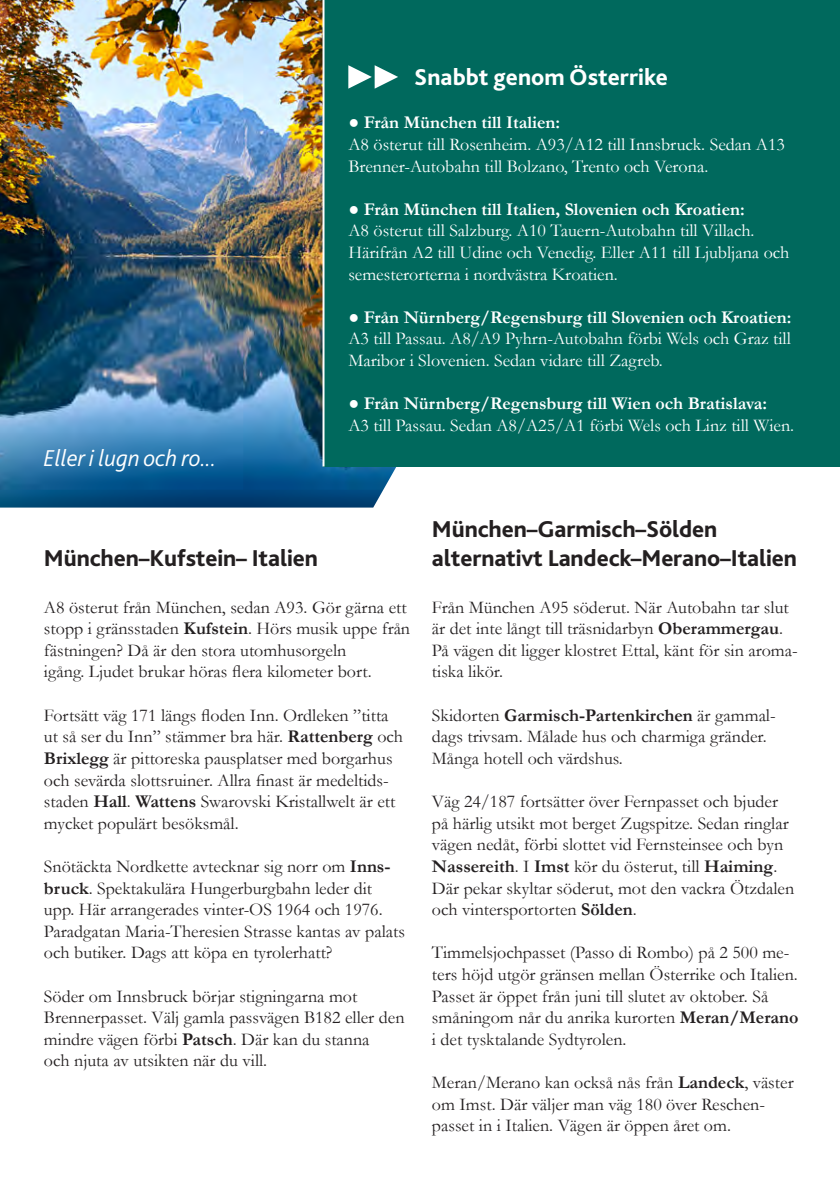
<style>
.page{position:relative;width:840px;height:1191px;background:#fff}
.page>*{position:absolute;margin:0;border:0;box-sizing:border-box;transform-origin:0 0}
.t1{font:800 24px/28.8px "Bliss 2";letter-spacing:-.005em;color:#231f20}
.t2{font:800 24px "Bliss 2";color:#fff}
.t3{font:italic 300 24px "Bliss 2";letter-spacing:-.005em;color:#fff}
.t4{font:18px/21.6px "Garamond";color:#231f20}
.t5{font:18px/21.6px "Garamond";color:#fff}
.t6{font:700 18px "Garamond";color:#fff}
.s1{font-weight:700}
</style>
<div class="page">
<img style="left:0;top:0;width:612px;height:507px">
<div style="left:323px;top:0;width:516px;height:466px;background:#00695d"></div>
<svg style="left:348px;top:65px;width:50px;height:24px"></svg>
<hr style="left:322px;top:0;width:2px;height:466px;background:#fff">
<h1 class="t3" style="left:44px;top:443px;width:174px">Eller i lugn och ro...</h1>
<h1 class="t1" style="left:44px;top:543px;width:275px">München–Kufstein– Italien</h1>
<h1 class="t2" style="left:414px;top:62px;width:255px">Snabbt genom Österrike</h1>
<p class="t6" style="left:348px;top:110px;width:213px">● Från München till Italien:</p>
<p class="t5" style="left:348px;top:133px;width:438px">A8 österut till Rosenheim. A93/A12 till Innsbruck. Sedan A13<br>Brenner-Autobahn till Bolzano, Trento och Verona.</p>
<p class="t6" style="left:348px;top:197px;width:397px">● Från München till Italien, Slovenien och Kroatien:</p>
<p class="t5" style="left:348px;top:219px;width:442px">A8 österut till Salzburg. A10 Tauern-Autobahn till Villach.<br>Härifrån A2 till Udine och Venedig. Eller A11 till Ljubljana och semesterorterna i nordvästra Kroatien.</p>
<p class="t6" style="left:348px;top:305px;width:444px">● Från Nürnberg/Regensburg till Slovenien och Kroatien:</p>
<p class="t5" style="left:348px;top:327px;width:444px">A3 till Passau. A8/A9 Pyhrn-Autobahn förbi Wels och Graz till<br>Maribor i Slovenien. Sedan vidare till Zagreb.</p>
<p class="t6" style="left:348px;top:391px;width:420px">● Från Nürnberg/Regensburg till Wien och Bratislava:</p>
<p class="t5" style="left:348px;top:414px;width:447px">A3 till Passau. Sedan A8/A25/A1 förbi Wels och Linz till Wien.</p>
<h1 class="t1" style="left:431px;top:514px;width:366px">München–Garmisch–Sölden alternativt Landeck–Merano–Italien</h1>
<p class="t4" style="left:44px;top:596px;width:367px">A8 österut från München, sedan A93. Gör gärna ett stopp i gränsstaden <span class="s1">Kufstein</span>. Hörs musik uppe från fästningen? Då är den stora utomhusorgeln<br>igång. Ljudet brukar höras flera kilometer bort.</p>
<p class="t4" style="left:44px;top:704px;width:360px">Fortsätt väg 171 längs floden Inn. Ordleken ”titta ut så ser du Inn” stämmer bra här. <span class="s1">Rattenberg</span> och <span class="s1">Brixlegg</span> är pittoreska pausplatser med borgarhus och sevärda slottsruiner. Allra finast är medeltids&shy;staden <span class="s1">Hall</span>. <span class="s1">Wattens</span> Swarovski Kristallwelt är ett mycket populärt besöksmål.</p>
<p class="t4" style="left:44px;top:855px;width:362px">Snötäckta Nordkette avtecknar sig norr om <span class="s1">Inns&shy;bruck</span>. Spektakulära Hungerburgbahn leder dit upp. Här arrangerades vinter-OS 1964 och 1976.<br>Paradgatan Maria-Theresien Strasse kantas av palats och butiker. Dags att köpa en tyrolerhatt?</p>
<p class="t4" style="left:44px;top:984px;width:362px">Söder om Innsbruck börjar stigningarna mot Brennerpasset. Välj gamla passvägen B182 eller den mindre vägen förbi <span class="s1">Patsch</span>. Där kan du stanna<br>och njuta av utsikten när du vill.</p>
<p class="t4" style="left:431px;top:596px;width:367px">Från München A95 söderut. När Autobahn tar slut är det inte långt till träsnidarbyn <span class="s1">Oberammergau</span>.<br>På vägen dit ligger klostret Ettal, känt för sin aroma&shy;tiska likör.</p>
<p class="t4" style="left:431px;top:704px;width:345px">Skidorten <span class="s1">Garmisch-Partenkirchen</span> är gammal&shy;dags trivsam. Målade hus och charmiga gränder.<br>Många hotell och värdshus.</p>
<p class="t4" style="left:431px;top:790px;width:363px">Väg 24/187 fortsätter över Fernpasset och bjuder på härlig utsikt mot berget Zugspitze. Sedan ringlar vägen nedåt, förbi slottet vid Fernsteinsee och byn <span class="s1">Nassereith</span>. I <span class="s1">Imst</span> kör du österut, till <span class="s1">Haiming</span>.<br>Där pekar skyltar söderut, mot den vackra Ötzdalen och vintersportorten <span class="s1">Sölden</span>.</p>
<p class="t4" style="left:431px;top:941px;width:368px">Timmelsjochpasset (Passo di Rombo) på 2 500 me&shy;ters höjd utgör gränsen mellan Österrike och Italien.<br>Passet är öppet från juni till slutet av oktober. Så småningom når du anrika kurorten <span class="s1">Meran/Merano </span>i det tysktalande Sydtyrolen.</p>
<p class="t4" style="left:431px;top:1071px;width:363px">Meran/Merano kan också nås från <span class="s1">Landeck</span>, väster om Imst. Där väljer man väg 180 över Reschen&shy;passet in i Italien. Vägen är öppen året om.</p>
</div>
